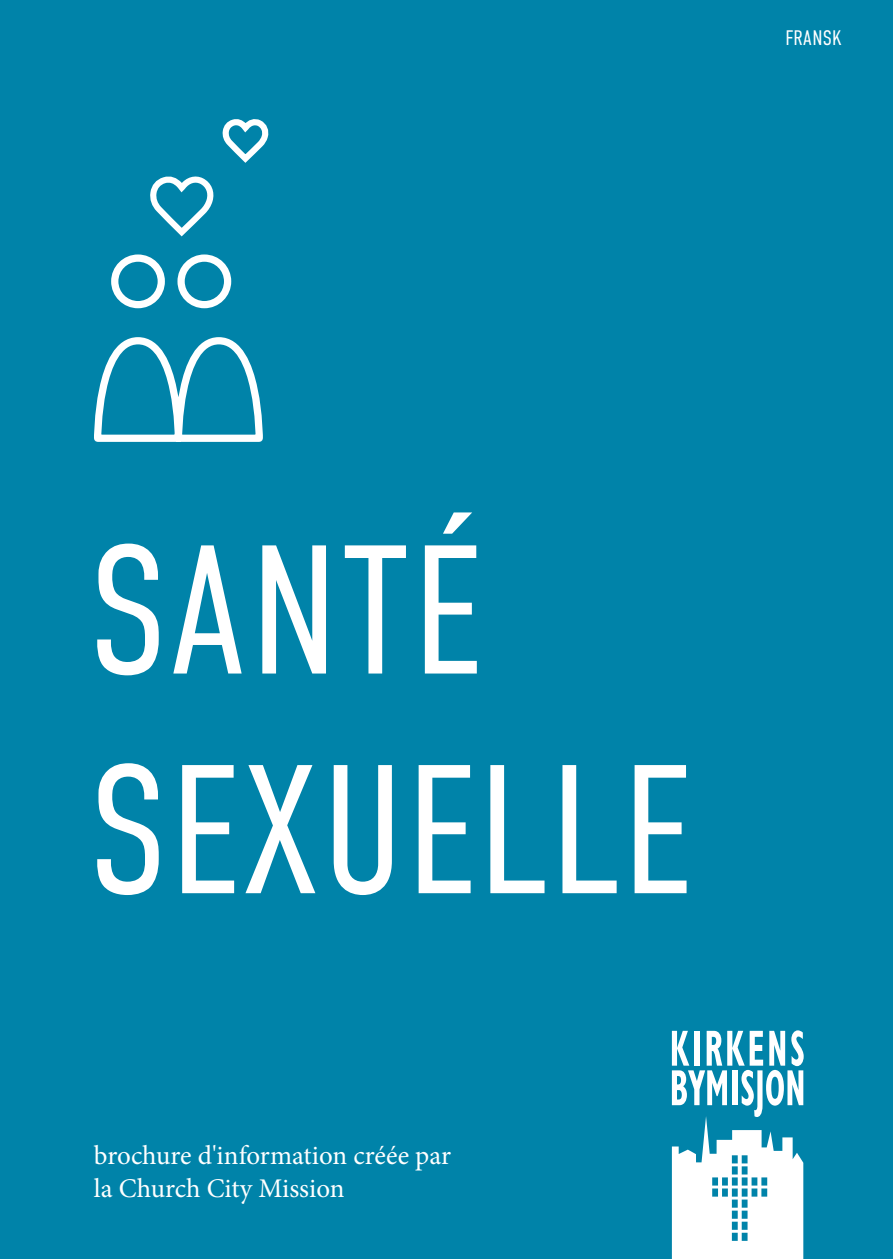
<style>
.page{position:relative;width:893px;height:1259px;background:#0083a9}
.page>*{position:absolute;margin:0;border:0;box-sizing:border-box;transform-origin:0 0}
.t1{font:300 183px/219.6px "DIN Condensed";letter-spacing:.01em;color:#fff}
.t2{font:27px "Minion Pro";letter-spacing:-.005em;color:#fff}
.t3{font:300 21px "DIN Condensed";letter-spacing:.01em;color:#fff}
</style>
<div class="page">
<svg style="left:94px;top:254px;width:169px;height:188px"></svg>
<svg style="left:150px;top:119px;width:119px;height:118px"></svg>
<svg style="left:672px;top:1030px;width:132px;height:229px"></svg>
<p class="t3" style="left:786px;top:26px;width:58px">FRANSK</p>
<p class="t1" style="left:88px;top:501px;width:605px">SANTÉ<br>SEXUELLE</p>
<p class="t2" style="left:94px;top:1137px;width:359px">brochure d'information créée par</p>
<p class="t2" style="left:94px;top:1170px;width:252px">la Church City Mission</p>
</div>
